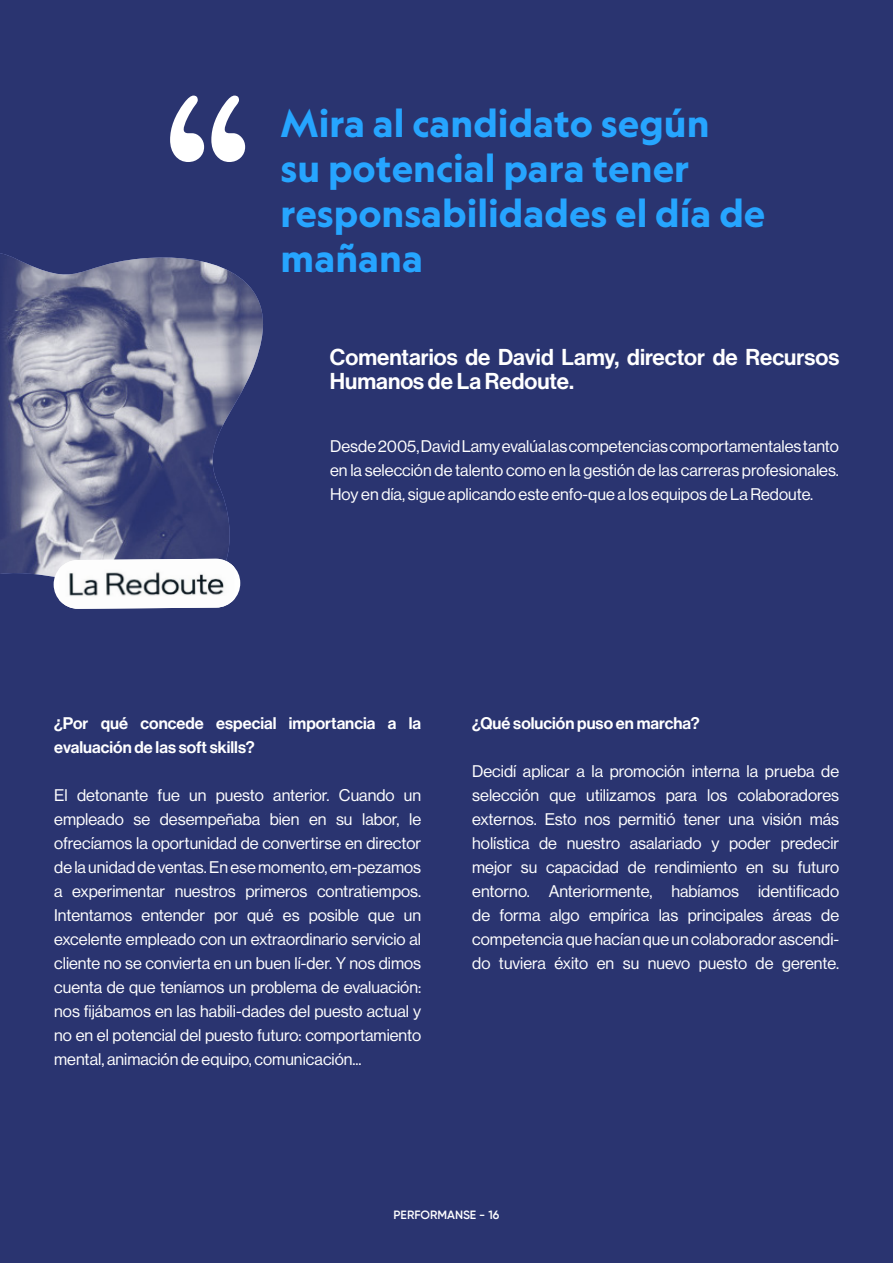
<style>
.page{position:relative;width:893px;height:1263px;background:#2a3470}
.page>*{position:absolute;margin:0;border:0;box-sizing:border-box;transform-origin:0 0}
.t1{font:700 37.5px/45px "Geograph";color:#26a5ff}
.t2{font:22.5px/24px "N Haas Grotesk DS Pro 65 Md";color:#fff}
.t3{font:16.5px/24px "N Haas Grotesk DS Pro 55 Rg";color:#fff;text-align:justify}
.t4{font:16.5px/24px "N Haas Grotesk DS Pro 65 Md";color:#fff}
.t5{font:600 12px "Gilroy";color:#fff}
</style>
<div class="page">
<img style="left:0;top:253px;width:263px;height:335px">
<svg style="left:54px;top:559px;width:186px;height:41px"></svg>
<img style="left:59px;top:559px;width:175px;height:50px">
<svg style="left:170px;top:96px;width:75px;height:66px"></svg>
<h1 class="t1" style="left:281px;top:100px;width:486px">Mira al candidato según<br>su potencial para tener responsabilidades el día de mañana</h1>
<h2 class="t2" style="left:330px;top:343px;width:511px">Comentarios de David Lamy, director de Recursos<br>Humanos de La Redoute.</h2>
<p class="t3" style="left:330px;top:433px;width:510px">Desde 2005, David Lamy evalúa las competencias comportamentales tanto en la selección de talento como en la gestión de las carreras profesionales.<br>Hoy en día, sigue aplicando este enfo-que a los equipos de La Redoute.</p>
<p class="t4" style="left:54px;top:710px;width:368px">¿Por qué concede especial importancia a la evaluación de las soft skills?</p>
<p class="t3" style="left:54px;top:782px;width:368px">El detonante fue un puesto anterior. Cuando un empleado se desempeñaba bien en su labor, le ofrecíamos la oportunidad de convertirse en director de la unidad de ventas. En ese momento, em-pezamos a experimentar nuestros primeros contratiempos.<br>Intentamos entender por qué es posible que un excelente empleado con un extraordinario servicio al cliente no se convierta en un buen lí-der. Y nos dimos cuenta de que teníamos un problema de evaluación: nos fijábamos en las habili-dades del puesto actual y no en el potencial del puesto futuro: comportamiento mental, animación de equipo, comunicación...</p>
<p class="t4" style="left:472px;top:710px;width:229px">¿Qué solución puso en marcha?</p>
<p class="t3" style="left:472px;top:758px;width:368px">Decidí aplicar a la promoción interna la prueba de selección que utilizamos para los colaboradores externos. Esto nos permitió tener una visión más holística de nuestro asalariado y poder predecir mejor su capacidad de rendimiento en su futuro entorno. Anteriormente, habíamos identificado de forma algo empírica las principales áreas de competencia que hacían que un colaborador ascendi&shy;do tuviera éxito en su nuevo puesto de gerente.</p>
<p class="t5" style="left:394px;top:1207px;width:107px">PERFORMANSE - 16</p>
</div>
